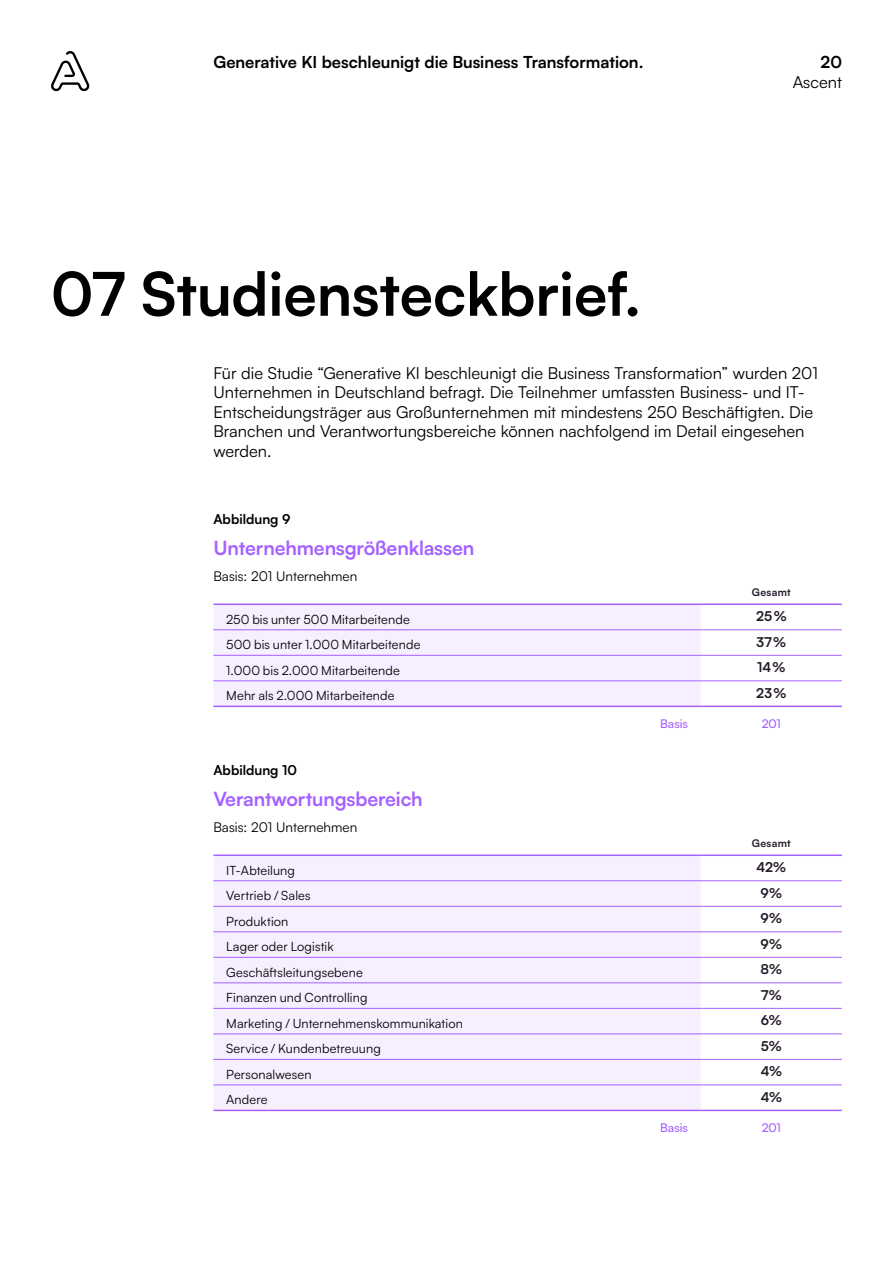
<style>
.page{position:relative;width:893px;height:1263px;background:#fff}
.page>*{position:absolute;margin:0;border:0;box-sizing:border-box;transform-origin:0 0}
.t1{font:700 60px "Satoshi";color:#000}
.t2{font:700 19.5px "Satoshi";letter-spacing:-.01em;color:#a561ff}
.t3{font:16.5px/19.5px "Satoshi";color:#000}
.t4{font:700 16.5px "Satoshi";color:#000}
.t5{font:13.5px "Satoshi";color:#000}
.t6{font:700 13.5px "Satoshi";letter-spacing:.01em;color:#251b29}
.t7{font:700 13.5px "Satoshi";color:#000}
.t8{font:12.75px "Satoshi";letter-spacing:.01em;color:#000}
.t9{font:500 12px "Satoshi";letter-spacing:.005em;color:#a561ff}
.t10{font:700 10.5px "Satoshi";letter-spacing:.025em;color:#251b29}
</style>
<div class="page">
<div style="left:213px;top:605px;width:488px;height:101px;background:#f6efff"></div>
<hr style="left:213px;top:706px;width:488px;height:1px;background:#a561ff">
<hr style="left:701px;top:706px;width:141px;height:1px;background:#a561ff">
<hr style="left:213px;top:603px;width:488px;height:2px;background:#a561ff">
<hr style="left:701px;top:603px;width:141px;height:2px;background:#a561ff">
<hr style="left:213px;top:629px;width:488px;height:1px;background:#a561ff">
<hr style="left:701px;top:629px;width:141px;height:1px;background:#a561ff">
<hr style="left:213px;top:655px;width:488px;height:1px;background:#a561ff">
<hr style="left:701px;top:655px;width:141px;height:1px;background:#a561ff">
<hr style="left:213px;top:680px;width:488px;height:1px;background:#a561ff">
<hr style="left:701px;top:680px;width:141px;height:1px;background:#a561ff">
<div style="left:213px;top:856px;width:488px;height:254px;background:#f6efff"></div>
<hr style="left:213px;top:1110px;width:488px;height:1px;background:#a561ff">
<hr style="left:701px;top:1110px;width:141px;height:1px;background:#a561ff">
<hr style="left:213px;top:854px;width:488px;height:2px;background:#a561ff">
<hr style="left:701px;top:854px;width:141px;height:2px;background:#a561ff">
<hr style="left:213px;top:880px;width:488px;height:1px;background:#a561ff">
<hr style="left:701px;top:880px;width:141px;height:1px;background:#a561ff">
<hr style="left:213px;top:906px;width:488px;height:1px;background:#a561ff">
<hr style="left:701px;top:906px;width:141px;height:1px;background:#a561ff">
<hr style="left:213px;top:931px;width:488px;height:1px;background:#a561ff">
<hr style="left:701px;top:931px;width:141px;height:1px;background:#a561ff">
<hr style="left:213px;top:957px;width:488px;height:1px;background:#a561ff">
<hr style="left:701px;top:957px;width:141px;height:1px;background:#a561ff">
<hr style="left:213px;top:982px;width:488px;height:1px;background:#a561ff">
<hr style="left:701px;top:982px;width:141px;height:1px;background:#a561ff">
<hr style="left:213px;top:1008px;width:488px;height:1px;background:#a561ff">
<hr style="left:701px;top:1008px;width:141px;height:1px;background:#a561ff">
<hr style="left:213px;top:1033px;width:488px;height:1px;background:#a561ff">
<hr style="left:701px;top:1033px;width:141px;height:1px;background:#a561ff">
<hr style="left:213px;top:1059px;width:488px;height:1px;background:#a561ff">
<hr style="left:701px;top:1059px;width:141px;height:1px;background:#a561ff">
<hr style="left:213px;top:1085px;width:488px;height:1px;background:#a561ff">
<hr style="left:701px;top:1085px;width:141px;height:1px;background:#a561ff">
<svg style="left:51px;top:51px;width:38px;height:40px"></svg>
<p class="t4" style="left:213px;top:50px;width:432px">Generative KI beschleunigt die Business Transformation.</p>
<p class="t4" style="left:821px;top:50px;width:23px">20</p>
<p class="t3" style="left:793px;top:71px;width:51px">Ascent</p>
<h1 class="t1" style="left:51px;top:250px;width:592px">07 Studiensteckbrief.</h1>
<p class="t3" style="left:213px;top:362px;width:606px">Für die Studie “Generative KI beschleunigt die Business Transformation” wurden 201<br>Unternehmen in Deutschland befragt. Die Teilnehmer umfassten Business- und IT-Entscheidungsträger aus Großunternehmen mit mindestens 250 Beschäftigten. Die Branchen und Verantwortungsbereiche können nachfolgend im Detail eingesehen werden.</p>
<p class="t7" style="left:213px;top:509px;width:79px">Abbildung 9</p>
<p class="t2" style="left:213px;top:534px;width:262px">Unternehmensgrößenklassen</p>
<p class="t5" style="left:213px;top:567px;width:145px">Basis: 201 Unternehmen</p>
<p class="t10" style="left:752px;top:584px;width:40px">Gesamt</p>
<p class="t8" style="left:226px;top:611px;width:185px">250 bis unter 500 Mitarbeitende</p>
<p class="t6" style="left:756px;top:607px;width:32px">25 %</p>
<p class="t8" style="left:226px;top:636px;width:196px">500 bis unter 1.000 Mitarbeitende</p>
<p class="t6" style="left:756px;top:632px;width:31px">37 %</p>
<p class="t8" style="left:226px;top:661px;width:175px">1.000 bis 2.000 Mitarbeitende</p>
<p class="t6" style="left:757px;top:657px;width:30px">14 %</p>
<p class="t8" style="left:226px;top:687px;width:170px">Mehr als 2.000 Mitarbeitende</p>
<p class="t6" style="left:756px;top:683px;width:32px">23 %</p>
<p class="t9" style="left:660px;top:715px;width:29px">Basis</p>
<p class="t9" style="left:762px;top:715px;width:21px">201</p>
<p class="t7" style="left:213px;top:760px;width:85px">Abbildung 10</p>
<p class="t2" style="left:213px;top:785px;width:211px">Verantwortungsbereich</p>
<p class="t5" style="left:213px;top:818px;width:145px">Basis: 201 Unternehmen</p>
<p class="t10" style="left:752px;top:835px;width:40px">Gesamt</p>
<p class="t8" style="left:226px;top:862px;width:70px">IT-Abteilung</p>
<p class="t6" style="left:756px;top:858px;width:31px">42%</p>
<p class="t8" style="left:226px;top:887px;width:86px">Vertrieb / Sales</p>
<p class="t6" style="left:761px;top:883px;width:23px">9%</p>
<p class="t8" style="left:226px;top:912px;width:64px">Produktion</p>
<p class="t6" style="left:761px;top:908px;width:23px">9%</p>
<p class="t8" style="left:226px;top:938px;width:109px">Lager oder Logistik</p>
<p class="t6" style="left:761px;top:934px;width:23px">9%</p>
<p class="t8" style="left:226px;top:963px;width:138px">Geschäftsleitungsebene</p>
<p class="t6" style="left:761px;top:959px;width:23px">8%</p>
<p class="t8" style="left:226px;top:989px;width:143px">Finanzen und Controlling</p>
<p class="t6" style="left:761px;top:985px;width:22px">7%</p>
<p class="t8" style="left:226px;top:1014px;width:238px">Marketing / Unternehmenskommunikation</p>
<p class="t6" style="left:761px;top:1010px;width:22px">6%</p>
<p class="t8" style="left:226px;top:1040px;width:156px">Service / Kundenbetreuung</p>
<p class="t6" style="left:761px;top:1036px;width:22px">5%</p>
<p class="t8" style="left:226px;top:1065px;width:87px">Personalwesen</p>
<p class="t6" style="left:761px;top:1061px;width:23px">4%</p>
<p class="t8" style="left:226px;top:1091px;width:43px">Andere</p>
<p class="t6" style="left:761px;top:1087px;width:23px">4%</p>
<p class="t9" style="left:660px;top:1119px;width:29px">Basis</p>
<p class="t9" style="left:762px;top:1119px;width:21px">201</p>
</div>
